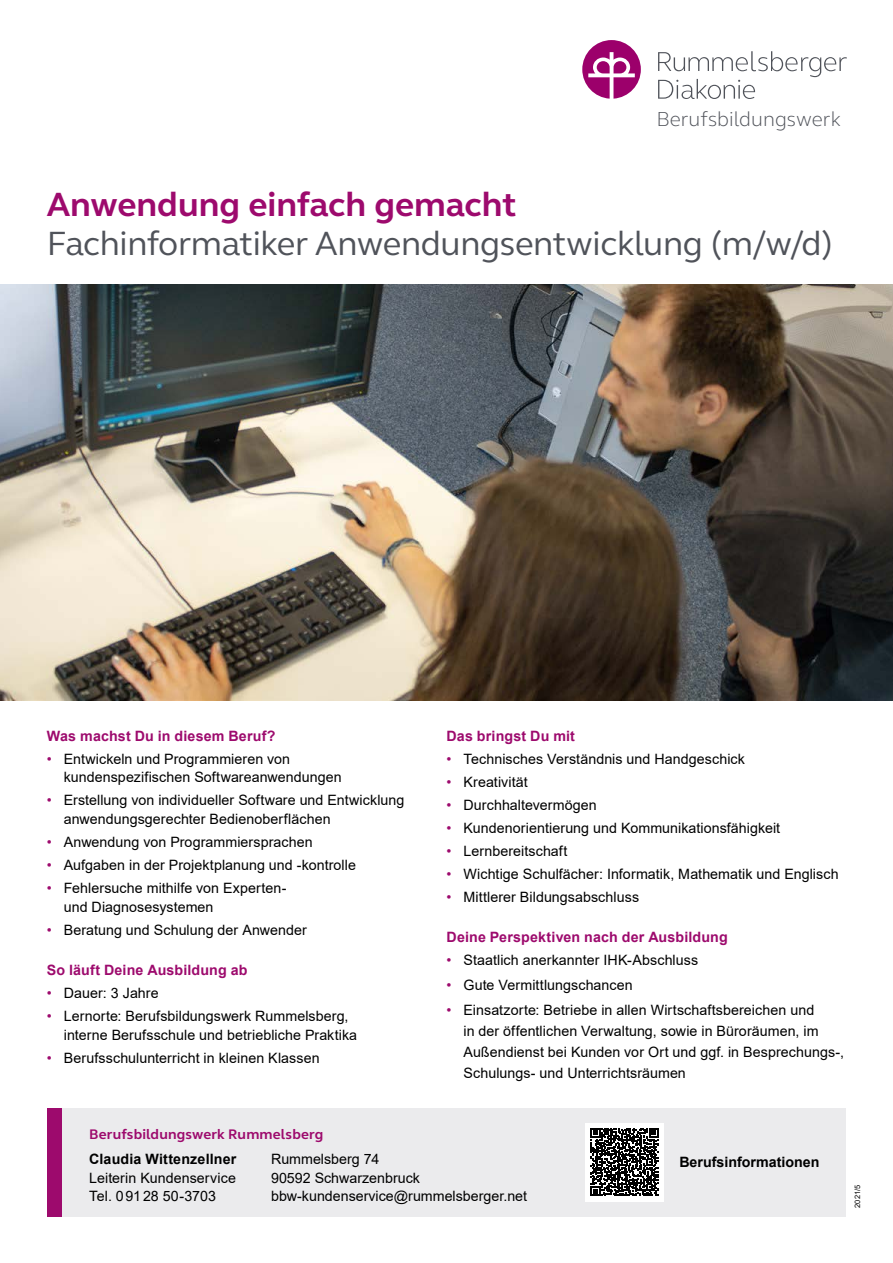
<style>
.page{position:relative;width:893px;height:1263px;background:#fff}
.page>*{position:absolute;margin:0;border:0;box-sizing:border-box;transform-origin:0 0}
.t1{font:34.5px "FS Elliot";letter-spacing:-.01em;color:#50535a}
.t2{font:700 34.5px "FS Elliot";color:#9d0a6d}
.t3{font:300 20.85px "FS Elliot";color:#50535a}
.t4{font:14.25px/18.8px "Arial";letter-spacing:.005em;color:#000}
.t5{font:700 14.25px "Arial";letter-spacing:.01em;color:#9d0a6d}
.t6{font:700 14.25px "Arial";color:#000}
.t7{font:700 14.25px "FS Elliot";letter-spacing:.01em;color:#9d0a6d}
.t8{font:7.5px "Arial";color:#000}
.s1{color:#9d0a6d}
</style>
<div class="page">
<svg style="left:658px;top:51px;width:189px;height:48px"></svg>
<svg style="left:582px;top:40px;width:59px;height:59px"></svg>
<img style="left:0;top:285px;width:893px;height:415px">
<div style="left:62px;top:1108px;width:784px;height:108px;background:#ebebed"></div>
<div style="left:47px;top:1108px;width:15px;height:108px;background:#9d0a6d"></div>
<div style="left:585px;top:1122px;width:79px;height:79px;background:#fff"></div>
<svg style="left:591px;top:1128px;width:67px;height:68px"></svg>
<h2 class="t3" style="left:656px;top:105px;width:186px">Berufsbildungswerk</h2>
<h1 class="t2" style="left:47px;top:181px;width:471px">Anwendung einfach gemacht</h1>
<h1 class="t1" style="left:47px;top:220px;width:788px">Fachinformatiker Anwendungsentwicklung (m/w/d)</h1>
<p class="t5" style="left:47px;top:725px;width:230px">Was machst Du in diesem Beruf?</p>
<p class="t4" style="left:64px;top:749px;width:279px;text-indent:-17px"><span class="s1">•</span> Entwickeln und Programmieren von kundenspezifischen Softwareanwendungen</p>
<p class="t4" style="left:64px;top:791px;width:342px;text-indent:-17px"><span class="s1">•</span> Erstellung von individueller Software und Entwicklung anwendungsgerechter Bedienoberflächen</p>
<p class="t4" style="left:47px;top:832px;width:268px"><span class="s1">•</span> Anwendung von Programmiersprachen</p>
<p class="t4" style="left:47px;top:855px;width:311px"><span class="s1">•</span> Aufgaben in der Projektplanung und -kontrolle</p>
<p class="t4" style="left:64px;top:878px;width:224px;text-indent:-17px"><span class="s1">•</span> Fehlersuche mithilfe von Experten&shy;und Diagnosesystemen</p>
<p class="t4" style="left:47px;top:920px;width:262px"><span class="s1">•</span> Beratung und Schulung der Anwender</p>
<p class="t5" style="left:47px;top:960px;width:202px">So läuft Deine Ausbildung ab</p>
<p class="t4" style="left:47px;top:983px;width:113px"><span class="s1">•</span> Dauer: 3 Jahre</p>
<p class="t4" style="left:64px;top:1006px;width:295px;text-indent:-17px"><span class="s1">•</span> Lernorte: Berufsbildungswerk Rummelsberg, interne Berufsschule und betriebliche Praktika</p>
<p class="t4" style="left:47px;top:1048px;width:274px"><span class="s1">•</span> Berufsschulunterricht in kleinen Klassen</p>
<p class="t5" style="left:446px;top:725px;width:130px">Das bringst Du mit</p>
<p class="t4" style="left:446px;top:749px;width:300px"><span class="s1">•</span> Technisches Verständnis und Handgeschick</p>
<p class="t4" style="left:446px;top:772px;width:83px"><span class="s1">•</span> Kreativität</p>
<p class="t4" style="left:446px;top:795px;width:152px"><span class="s1">•</span> Durchhaltevermögen</p>
<p class="t4" style="left:446px;top:818px;width:335px"><span class="s1">•</span> Kundenorientierung und Kommunikationsfähigkeit</p>
<p class="t4" style="left:446px;top:841px;width:122px"><span class="s1">•</span> Lernbereitschaft</p>
<p class="t4" style="left:446px;top:864px;width:394px"><span class="s1">•</span> Wichtige Schulfächer: Informatik, Mathematik und Englisch</p>
<p class="t4" style="left:446px;top:887px;width:194px"><span class="s1">•</span> Mittlerer Bildungsabschluss</p>
<p class="t5" style="left:446px;top:926px;width:283px">Deine Perspektiven nach der Ausbildung</p>
<p class="t4" style="left:446px;top:950px;width:253px"><span class="s1">•</span> Staatlich anerkannter IHK-Abschluss</p>
<p class="t4" style="left:446px;top:975px;width:188px"><span class="s1">•</span> Gute Vermittlungschancen</p>
<p class="t4" style="left:463px;top:999px;width:382px;line-height:21px;text-indent:-17px"><span class="s1">•</span> Einsatzorte: Betriebe in allen Wirtschaftsbereichen und<br>in der öffentlichen Verwaltung, sowie in Büroräumen, im Außendienst bei Kunden vor Ort und ggf. in Besprechungs-, Schulungs- und Unterrichtsräumen</p>
<p class="t7" style="left:89px;top:1124px;width:236px">Berufsbildungswerk Rummelsberg</p>
<p class="t6" style="left:89px;top:1149px;width:149px">Claudia Wittenzellner</p>
<p class="t4" style="left:89px;top:1168px;width:148px">Leiterin Kundenservice<br>Tel. 09128 50-3703</p>
<p class="t4" style="left:271px;top:1149px;width:258px">Rummelsberg 74<br>90592 Schwarzenbruck bbw-kundenservice@rummelsberger.net</p>
<p class="t6" style="left:679px;top:1152px;width:142px">Berufsinformationen</p>
<p class="t8" style="left:852px;top:1208px;width:24px;rotate:-90deg">2021/5</p>
</div>
